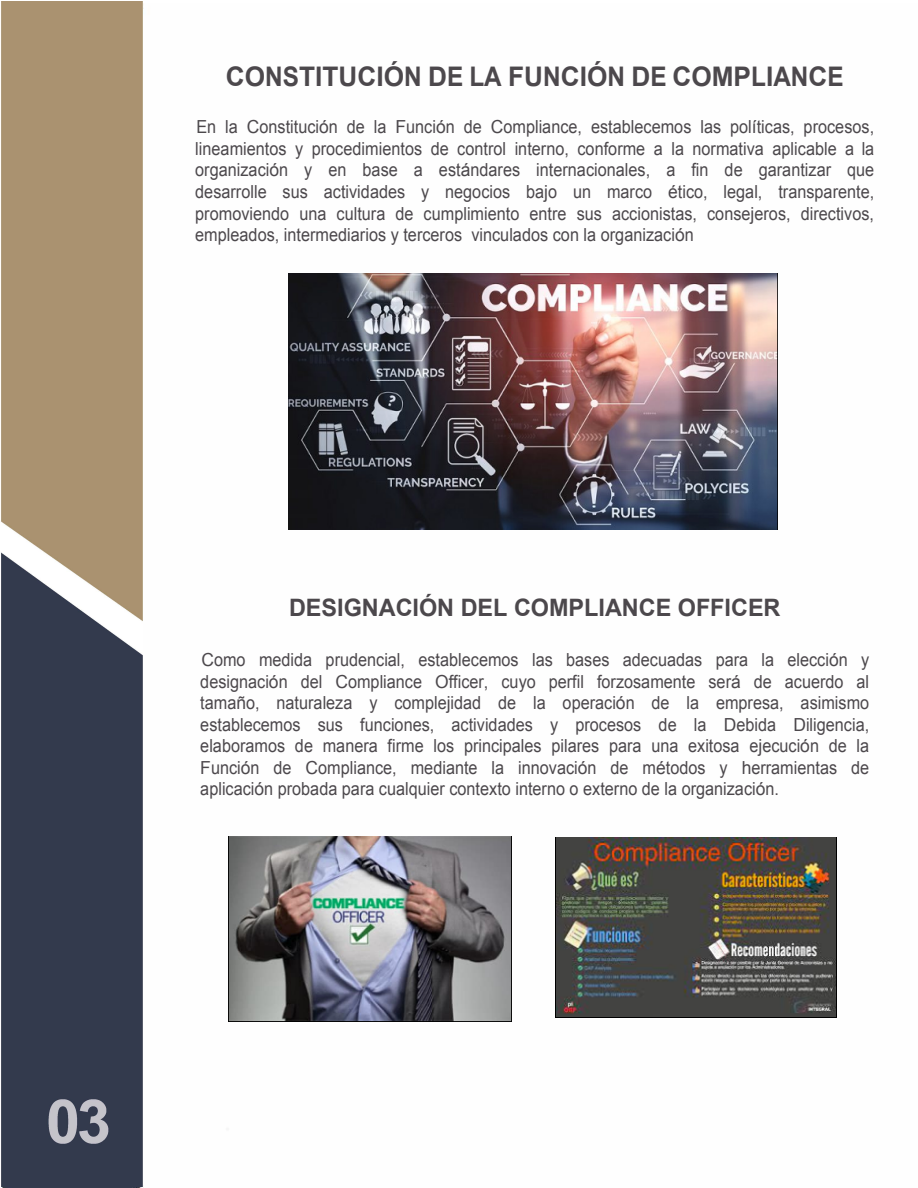
<style>
.page{position:relative;width:918px;height:1188px;background:#fff}
.page>*{position:absolute;margin:0;border:0;box-sizing:border-box;transform-origin:0 0}
.t1{font:700 27px "Arial";color:#4c484c}
.t2{font:700 24px "Arial";color:#4c484c}
.t3{font:18px/21.6px "Arial";color:#4c484c;text-align:justify}
.t4{font:18px/21.6px "Arial";color:#4c484c;text-align:justify;scale:.9 1}
</style>
<div class="page">
<img style="left:1px;top:1px;width:142px;height:1186px">
<img style="left:288px;top:273px;width:490px;height:257px">
<img style="left:228px;top:836px;width:284px;height:185px">
<img style="left:556px;top:837px;width:281px;height:181px">
<h1 class="t1" style="left:226px;top:59px;width:619px">CONSTITUCIÓN DE LA FUNCIÓN DE COMPLIANCE</h1>
<p class="t4" style="left:195px;top:116px;width:756px">En la Constitución de la Función de Compliance, establecemos las políticas, procesos, lineamientos y procedimientos de control interno, conforme a la normativa aplicable a la organización y en base a estándares internacionales, a fin de garantizar que desarrolle sus actividades y negocios bajo un marco ético, legal, transparente, promoviendo una cultura de cumplimiento entre sus accionistas, consejeros, directivos, empleados, intermediarios y terceros vinculados con la organización</p>
<h2 class="t2" style="left:289px;top:592px;width:493px">DESIGNACIÓN DEL COMPLIANCE OFFICER</h2>
<p class="t3" style="left:200px;top:649px;width:670px">Como medida prudencial, establecemos las bases adecuadas para la elección y designación del Compliance Officer, cuyo perfil forzosamente será de acuerdo al tamaño, naturaleza y complejidad de la operación de la empresa, asimismo establecemos sus funciones, actividades y procesos de la Debida Diligencia, elaboramos de manera firme los principales pilares para una exitosa ejecución de la Función de Compliance, mediante la innovación de métodos y herramientas de aplicación probada para cualquier contexto interno o externo de la organización.</p>
</div>
